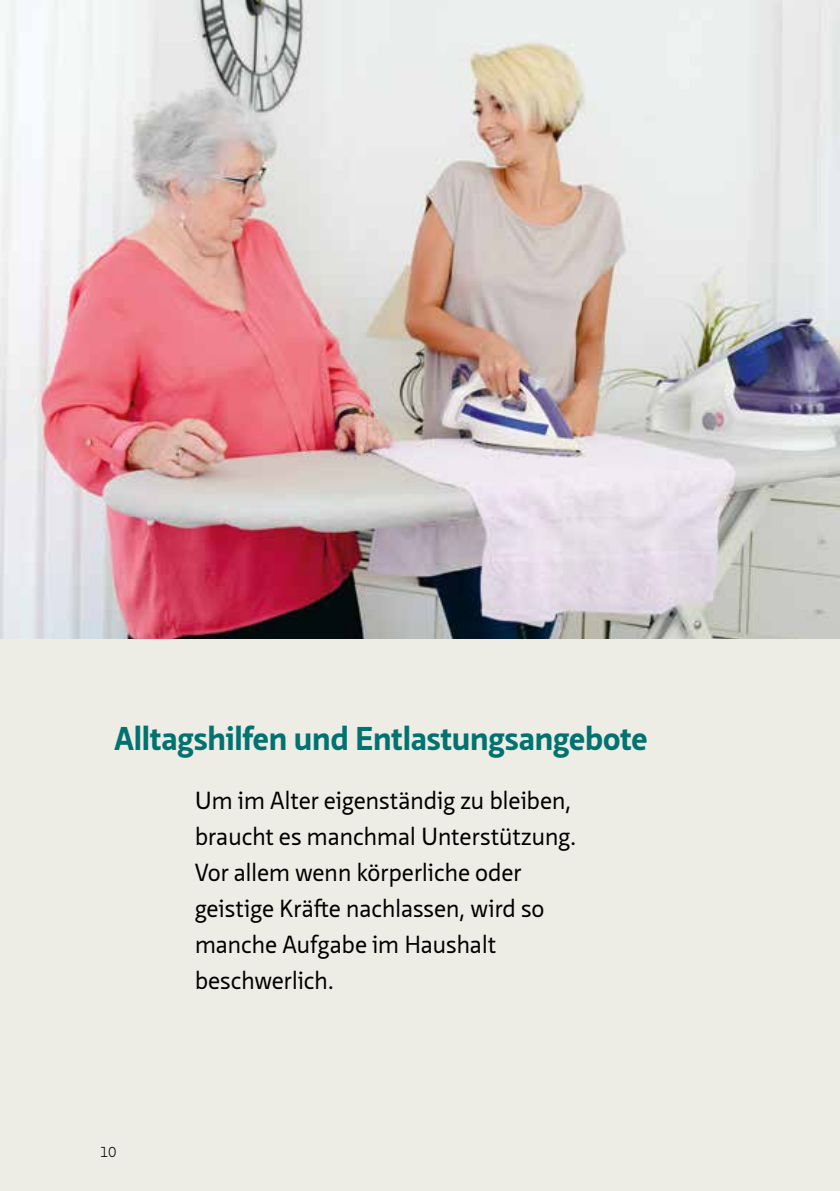
<style>
.page{position:relative;width:840px;height:1191px;background:#fff}
.page>*{position:absolute;margin:0;border:0;box-sizing:border-box;transform-origin:0 0}
.t1{font:700 32px "Neue Sans Pro";letter-spacing:-.005em;color:#007270}
.t2{font:24px/36px "Neue Sans Pro";letter-spacing:-.015em;color:#000}
.t3{font:300 14px "Neue Sans Pro";color:#000}
</style>
<div class="page">
<div style="left:0;top:638px;width:839px;height:553px;background:#edece5"></div>
<img style="left:0;top:0;width:839px;height:638px">
<h1 class="t1" style="left:115px;top:718px;width:534px">Alltagshilfen und Entlastungsangebote</h1>
<p class="t2" style="left:194px;top:782px;width:383px">Um im Alter eigenständig zu bleiben, braucht es manchmal Unterstützung.<br>Vor allem wenn körperliche oder geistige Kräfte nachlassen, wird so manche Aufgabe im Haushalt beschwerlich.</p>
<p class="t3" style="left:100px;top:1142px;width:18px">10</p>
</div>
